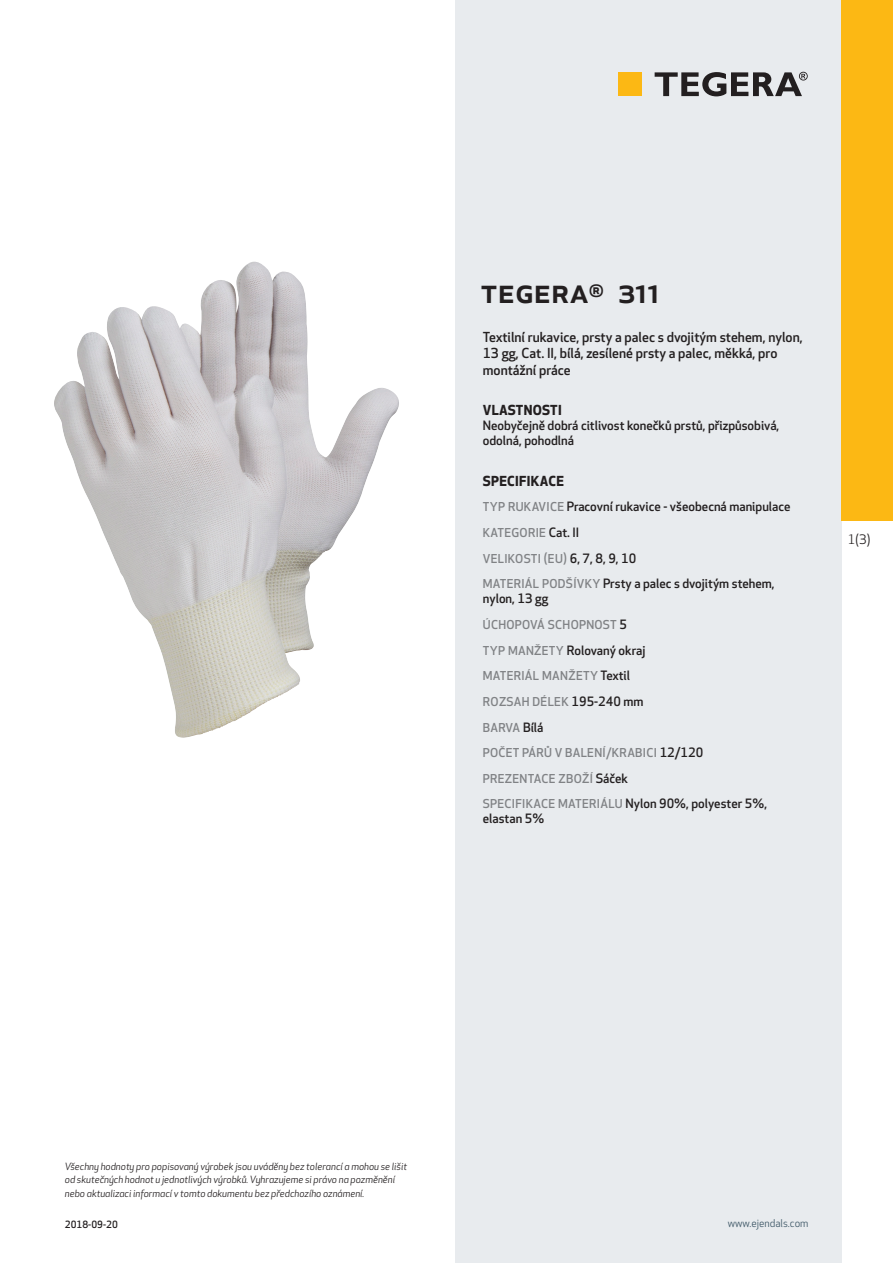
<style>
.page{position:relative;width:893px;height:1263px;background:#fff}
.page>*{position:absolute;margin:0;border:0;box-sizing:border-box;transform-origin:0 0}
.prodname{font:500 34.5px "Apex New";color:#231f20}
.Funktion_body{font:500 13.5px/16.5px "Apex New";color:#231f20}
.Funktion_body-2{font:700 13.5px "Apex New";letter-spacing:.025em;color:#231f20}
.t1{font:12.75px "Apex New";color:#231f20}
.Funktion_body-3{font:500 12.6px/15px "Apex New";color:#231f20}
.Funktion_body-4{font:500 12px "Apex New";letter-spacing:.025em;color:#808285}
.t2{font:10.5px "Apex New";color:#405968}
.t3{font:italic 9.75px/13.5px "Apex New";color:#231f20}
.Sidfot_datum{font:500 9.75px "Apex New";color:#231f20}
.s1{font-size:12px;color:#808285}
.s2{font-size:12.6px;color:#231f20}
</style>
<div class="page">
<div style="left:455px;top:0;width:387px;height:1263px;background:#e8ebee"></div>
<div style="left:842px;top:0;width:51px;height:520px;background:#fcb814"></div>
<img style="left:54px;top:266px;width:282px;height:472px">
<div style="left:618px;top:72px;width:24px;height:24px;background:#fcb814"></div>
<svg style="left:655px;top:72px;width:153px;height:24px"></svg>
<p class="prodname" style="left:480px;top:267px;width:181px">TEGERA<sup>®</sup> 311</p>
<p class="Funktion_body" style="left:483px;top:328px;width:321px">Textilní rukavice, prsty a palec s dvojitým stehem, nylon,<br>13 gg, Cat. II, bílá, zesílené prsty a palec, měkká, pro montážní práce</p>
<p class="Funktion_body-2" style="left:483px;top:400px;width:80px">VLASTNOSTI</p>
<p class="Funktion_body-3" style="left:483px;top:418px;width:298px">Neobyčejně dobrá citlivost konečků prstů, přizpůsobivá, odolná, pohodlná</p>
<p class="Funktion_body-2" style="left:483px;top:471px;width:83px">SPECIFIKACE</p>
<p class="Funktion_body-3" style="left:483px;top:499px;width:309px"><span class="s1">TYP RUKAVICE</span> Pracovní rukavice - všeobecná manipulace</p>
<p class="Funktion_body-4" style="left:483px;top:525px;width:98px">KATEGORIE <span class="s2">Cat. II</span></p>
<p class="Funktion_body-4" style="left:483px;top:550px;width:155px">VELIKOSTI (EU) <span class="s2">6, 7, 8, 9, 10</span></p>
<p class="Funktion_body-3" style="left:483px;top:576px;width:293px"><span class="s1">MATERIÁL PODŠÍVKY</span> Prsty a palec s dvojitým stehem, nylon, 13 gg</p>
<p class="Funktion_body-4" style="left:483px;top:617px;width:146px">ÚCHOPOVÁ SCHOPNOST <span class="s2">5</span></p>
<p class="Funktion_body-3" style="left:483px;top:642px;width:164px"><span class="s1">TYP MANŽETY</span> Rolovaný okraj</p>
<p class="Funktion_body-4" style="left:483px;top:668px;width:149px">MATERIÁL MANŽETY <span class="s2">Textil</span></p>
<p class="Funktion_body-4" style="left:483px;top:693px;width:162px">ROZSAH DÉLEK <span class="s2">195-240 mm</span></p>
<p class="Funktion_body-4" style="left:483px;top:719px;width:62px">BARVA <span class="s2">Bílá</span></p>
<p class="Funktion_body-4" style="left:483px;top:745px;width:222px">POČET PÁRŮ V BALENÍ/KRABICI <span class="s2">12/120</span></p>
<p class="Funktion_body-4" style="left:483px;top:770px;width:147px">PREZENTACE ZBOŽÍ <span class="s2">Sáček</span></p>
<p class="Funktion_body-3" style="left:483px;top:796px;width:286px"><span class="s1">SPECIFIKACE MATERIÁLU</span> Nylon 90%, polyester 5%, elastan 5%</p>
<p class="t1" style="left:848px;top:531px;width:24px">1(3)</p>
<p class="t3" style="left:65px;top:1159px;width:344px">Všechny hodnoty pro popisovaný výrobek jsou uváděny bez tolerancí a mohou se lišit od skutečných hodnot u jednotlivých výrobků. Vyhrazujeme si právo na pozměnění nebo aktualizaci informací v tomto dokumentu bez předchozího oznámení.</p>
<p class="Sidfot_datum" style="left:65px;top:1218px;width:54px">2018-09-20</p>
<p class="t2" style="left:728px;top:1217px;width:82px">www.ejendals.com</p>
</div>
